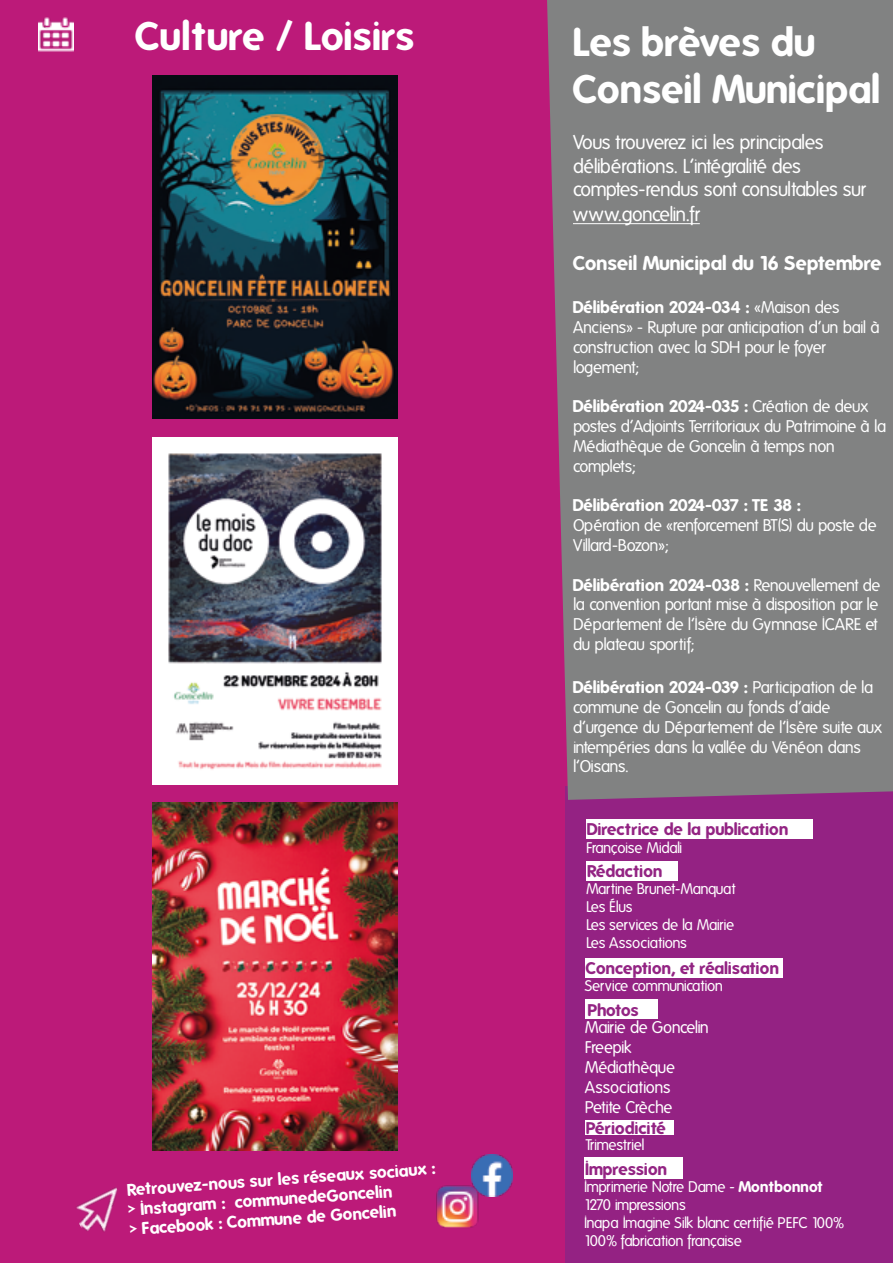
<style>
.page{position:relative;width:893px;height:1263px;background:#fff}
.page>*{position:absolute;margin:0;border:0;box-sizing:border-box;transform-origin:0 0}
.t1{font:700 39px/46.8px "Folks";color:#fff}
.t2{font:19.5px/23.4px "Folks";letter-spacing:-.035em;color:#fff}
.t3{font:700 19.5px "Folks";color:#fff}
.t4{font:16.5px/19.8px "Folks";letter-spacing:-.035em;color:#fff}
.t5{font:700 16.5px/19.8px "Folks";color:#fff}
.t6{font:700 16.5px "Folks";color:#932483}
.t7{font:15px/18px "Folks";letter-spacing:-.035em;color:#fff}
.s1{font-weight:700}
</style>
<div class="page">
<div style="left:0;top:0;width:569px;height:1263px;background:#bc1a79"></div>
<img style="left:39px;top:17px;width:34px;height:35px">
<div style="left:566px;top:787px;width:327px;height:476px;background:#942283"></div>
<div style="left:586px;top:820px;width:226px;height:19px;background:#fff"></div>
<div style="left:585px;top:1000px;width:72px;height:19px;background:#fff"></div>
<div style="left:586px;top:861px;width:92px;height:19px;background:#fff"></div>
<div style="left:585px;top:958px;width:197px;height:19px;background:#fff"></div>
<div style="left:584px;top:1157px;width:99px;height:21px;background:#fff"></div>
<div style="left:585px;top:1120px;width:89px;height:15px;background:#fff"></div>
<div style="left:547px;top:0;width:346px;height:800px;background:#818282"></div>
<hr style="left:573px;top:223px;width:127px;height:1px;background:#fff">
<img style="left:76px;top:1187px;width:42px;height:45px">
<img style="left:471px;top:1155px;width:42px;height:42px">
<img style="left:436px;top:1184px;width:44px;height:44px">
<img style="left:152px;top:75px;width:245px;height:344px">
<img style="left:152px;top:437px;width:246px;height:347px">
<img style="left:152px;top:803px;width:246px;height:347px">
<h1 class="t1" style="left:136px;top:13px;width:280px">Culture / Loisirs</h1>
<p class="t5" style="left:126px;top:1180px;width:311px;rotate:-4deg">Retrouvez-nous sur les réseaux sociaux : &gt; Instagram : communedeGoncelin<br>&gt; Facebook : Commune de Goncelin</p>
<h1 class="t1" style="left:573px;top:19px;width:308px">Les brèves du<br>Conseil Municipal</h1>
<p class="t2" style="left:573px;top:131px;width:294px">Vous trouverez ici les principales délibérations. L’intégralité des comptes-rendus sont consultables sur</p>
<p class="t2" style="left:573px;top:203px;width:128px">www.goncelin.fr</p>
<p class="t3" style="left:573px;top:252px;width:310px">Conseil Municipal du 16 Septembre</p>
<p class="t4" style="left:573px;top:298px;width:308px"><span class="s1">Délibération 2024-034 :</span> «Maison des Anciens» - Rupture par anticipation d’un bail à construction avec la SDH pour le foyer logement;</p>
<p class="t4" style="left:573px;top:397px;width:315px"><span class="s1">Délibération 2024-035 :</span> Création de deux postes d’Adjoints Territoriaux du Patrimoine à la Médiathèque de Goncelin à temps non complets;</p>
<p class="t5" style="left:573px;top:496px;width:229px">Délibération 2024-037 : TE 38 :</p>
<p class="t4" style="left:573px;top:516px;width:305px">Opération de «renforcement BT(S) du poste de<br>Villard-Bozon»;</p>
<p class="t4" style="left:573px;top:575px;width:309px"><span class="s1">Délibération 2024-038 :</span> Renouvellement de la convention portant mise à disposition par le Département de l’Isère du Gymnase ICARE et du plateau sportif;</p>
<p class="t4" style="left:573px;top:678px;width:310px"><span class="s1">Délibération 2024-039 :</span> Participation de la commune de Goncelin au fonds d’aide d’urgence du Département de l’Isère suite aux intempéries dans la vallée du Vénéon dans l’Oisans.</p>
<p class="t6" style="left:587px;top:820px;width:203px">Directrice de la publication</p>
<p class="t7" style="left:586px;top:839px;width:98px">Françoise Midali</p>
<p class="t6" style="left:587px;top:861px;width:77px">Rédaction</p>
<p class="t7" style="left:586px;top:880px;width:151px">Martine Brunet-Manquat<br>Les Élus<br>Les services de la Mairie<br>Les Associations</p>
<p class="t6" style="left:586px;top:958px;width:195px">Conception, et réalisation</p>
<p class="t7" style="left:585px;top:977px;width:140px">Service communication</p>
<p class="t6" style="left:588px;top:1001px;width:52px">Photos</p>
<p class="t4" style="left:585px;top:1018px;width:126px">Mairie de Goncelin<br>Freepik<br>Médiathèque<br>Associations<br>Petite Crèche</p>
<p class="t6" style="left:586px;top:1118px;width:81px">Périodicité</p>
<p class="t7" style="left:585px;top:1136px;width:61px">Trimestriel</p>
<p class="t6" style="left:585px;top:1159px;width:84px">Impression</p>
<p class="t7" style="left:584px;top:1178px;width:262px">Imprimerie Notre Dame - <span class="s1">Montbonnot<br></span>1270 impressions<br>Inapa Imagine Silk blanc certifié PEFC 100%<br>100% fabrication française</p>
</div>
